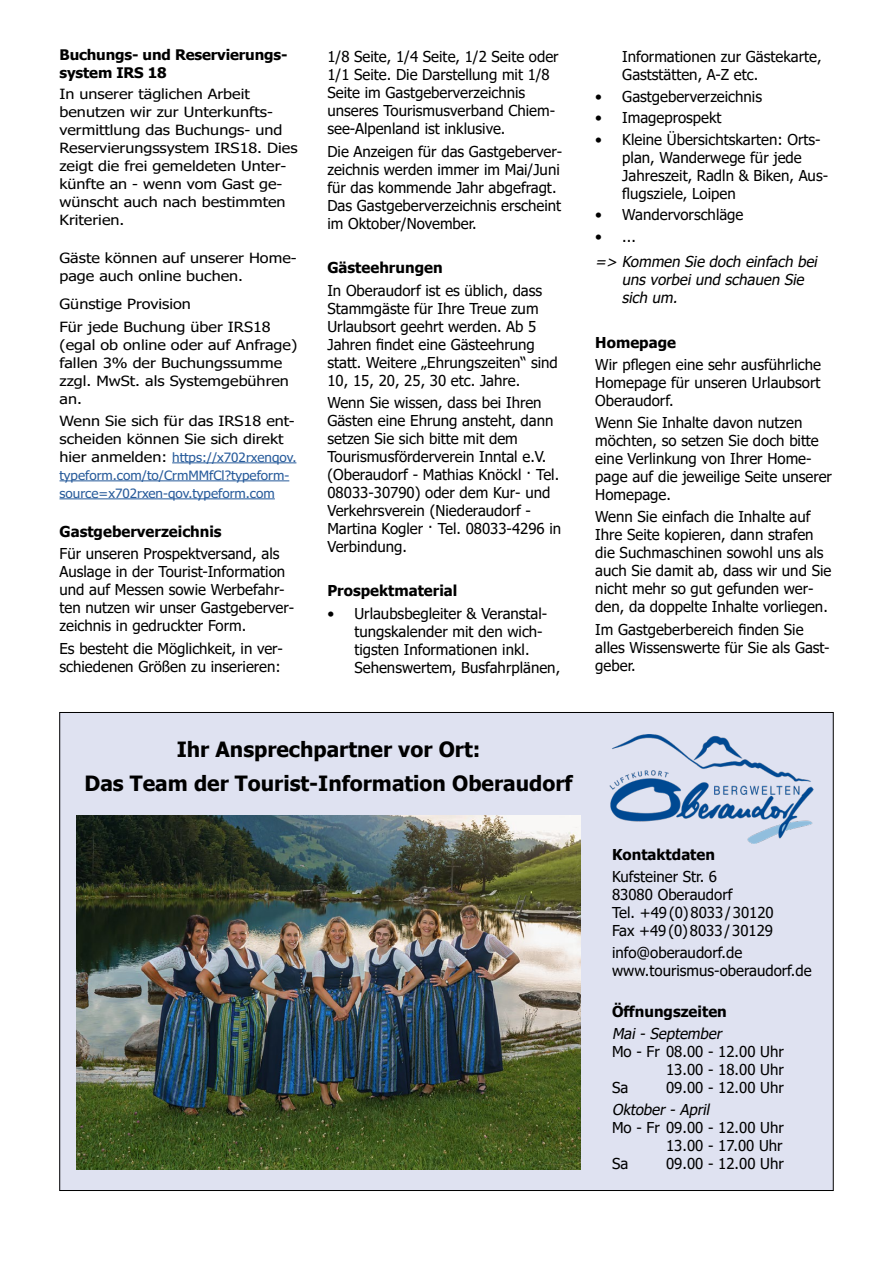
<style>
.page{position:relative;width:893px;height:1263px;background:#fff}
.page>*{position:absolute;margin:0;border:0;box-sizing:border-box;transform-origin:0 0}
.t1{font:700 21px/33.8px "Tahoma";color:#000;text-align:center}
.t2{font:15px/18px "Tahoma";color:#000}
.t3{font:700 15px "Tahoma";color:#000}
.t4{font:italic 15px/18px "Tahoma";color:#000}
.t5{font:700 14.55px/18px "Tahoma";letter-spacing:-.01em;color:#000}
.t6{font:14.1px/18px "Tahoma";color:#000;scale:1.15 1}
.t7{font:12.75px/18px "Tahoma";color:#275b9b;scale:1.06 1}
.s1{font-size:14.25px}
.s2{font-size:14.1px;color:#000}
</style>
<div class="page">
<hr style="left:172px;top:462px;width:124px;height:1px;background:#275b9b">
<hr style="left:60px;top:480px;width:229px;height:1px;background:#275b9b">
<hr style="left:60px;top:498px;width:215px;height:1px;background:#275b9b">
<div style="left:60px;top:712px;width:773px;height:478px;background:#dfe2f1"></div>
<img style="left:77px;top:815px;width:503px;height:354px">
<img style="left:609px;top:734px;width:205px;height:110px">
<p class="t5" style="left:60px;top:46px;width:229px">Buchungs- und Reservierungs&shy;system IRS 18</p>
<p class="t6" style="left:60px;top:85px;width:209px">In unserer täglichen Arbeit benutzen wir zur Unterkunfts&shy;vermittlung das Buchungs- und<br>Reservierungssystem IRS18. Dies zeigt die frei gemeldeten Unter&shy;künfte an - wenn vom Gast ge&shy;wünscht auch nach bestimmten<br>Kriterien.</p>
<p class="t6" style="left:60px;top:250px;width:208px">Gäste können auf unserer Home&shy;page auch online buchen.</p>
<p class="t6" style="left:60px;top:294px;width:185px;line-height:22.2px"><span class="s1">G</span>ünstige Provision<br>Für jede Buchung über IRS18</p>
<p class="t6" style="left:60px;top:336px;width:208px">(egal ob online oder auf Anfrage) fallen 3% der Buchungssumme zzgl. MwSt. als Systemgebühren an.</p>
<p class="t6" style="left:60px;top:412px;width:206px">Wenn Sie sich für das IRS18 ent&shy;scheiden können Sie sich direkt</p>
<p class="t7" style="left:60px;top:449px;width:225px"><span class="s2">hier anmelden:</span> https://x702rxenqov. typeform.com/to/CrmMMfCl?typeform&shy;source=x702rxen-qov.typeform.com</p>
<p class="t3" style="left:60px;top:521px;width:164px">Gastgeberverzeichnis</p>
<p class="t2" style="left:60px;top:546px;width:236px">Für unseren Prospektversand, als Auslage in der Tourist-Information und auf Messen sowie Werbefahr&shy;ten nutzen wir unser Gastgeberver&shy;zeichnis in gedruckter Form.</p>
<p class="t2" style="left:60px;top:640px;width:225px">Es besteht die Möglichkeit, in ver&shy;schiedenen Größen zu inserieren:</p>
<p class="t2" style="left:327px;top:49px;width:233px">1/8 Seite, 1/4 Seite, 1/2 Seite oder 1/1 Seite. Die Darstellung mit 1/8<br>Seite im Gastgeberverzeichnis unseres Tourismusverband Chiem&shy;see-Alpenland ist inklusive.</p>
<p class="t2" style="left:327px;top:143px;width:236px">Die Anzeigen für das Gastgeberver&shy;zeichnis werden immer im Mai/Juni für das kommende Jahr abgefragt.<br>Das Gastgeberverzeichnis erscheint im Oktober/November.</p>
<p class="t3" style="left:327px;top:257px;width:117px">Gästeehrungen</p>
<p class="t2" style="left:327px;top:282px;width:232px">In Oberaudorf ist es üblich, dass<br>Stammgäste für Ihre Treue zum<br>Urlaubsort geehrt werden. Ab 5<br>Jahren findet eine Gästeehrung statt. Weitere „Ehrungszeiten“ sind<br>10, 15, 20, 25, 30 etc. Jahre.</p>
<p class="t2" style="left:327px;top:394px;width:235px">Wenn Sie wissen, dass bei Ihren<br>Gästen eine Ehrung ansteht, dann setzen Sie sich bitte mit dem<br>Tourismusförderverein Inntal e.V. (Oberaudorf - Mathias Knöckl · Tel.<br>08033-30790) oder dem Kur- und<br>Verkehrsverein (Niederaudorf -<br>Martina Kogler · Tel. 08033-4296 in<br>Verbindung.</p>
<p class="t3" style="left:327px;top:580px;width:131px">Prospektmaterial</p>
<p class="t2" style="left:354px;top:605px;width:207px;text-indent:-27px">• Urlaubsbegleiter &amp; Veranstal&shy;tungskalender mit den wich&shy;tigsten Informationen inkl.<br>Sehenswertem, Busfahrplänen,</p>
<p class="t2" style="left:622px;top:49px;width:201px">Informationen zur Gästekarte,<br>Gaststätten, A-Z etc.</p>
<p class="t2" style="left:595px;top:88px;width:168px">• Gastgeberverzeichnis</p>
<p class="t2" style="left:595px;top:110px;width:128px">• Imageprospekt</p>
<p class="t2" style="left:622px;top:131px;width:207px;text-indent:-27px">• Kleine Übersichtskarten: Orts&shy;plan, Wanderwege für jede<br>Jahreszeit, Radln &amp; Biken, Aus&shy;flugsziele, Loipen</p>
<p class="t2" style="left:595px;top:206px;width:150px">• Wandervorschläge</p>
<p class="t2" style="left:595px;top:228px;width:42px">• ...</p>
<p class="t4" style="left:622px;top:254px;width:201px;text-indent:-27px">=&gt; Kommen Sie doch einfach bei unsvorbeiund schauen Sie sich um.</p>
<p class="t3" style="left:595px;top:332px;width:82px">Homepage</p>
<p class="t2" style="left:595px;top:356px;width:227px;text-align:justify">Wir pflegen eine sehr ausführliche Homepage für unseren Urlaubsort Oberaudorf.</p>
<p class="t2" style="left:595px;top:415px;width:238px">Wenn Sie Inhalte davon nutzen möchten, so setzen Sie doch bitte eine Verlinkung von Ihrer Home&shy;page auf die jeweilige Seite unserer<br>Homepage.</p>
<p class="t2" style="left:595px;top:509px;width:238px">Wenn Sie einfach die Inhalte auf Ihre Seite kopieren, dann strafen die Suchmaschinen sowohl uns als auch Sie damit ab, dass wir und Sie nicht mehr so gut gefunden wer&shy;den, da doppelte Inhalte vorliegen.</p>
<p class="t2" style="left:595px;top:621px;width:236px">Im Gastgeberbereich finden Sie alles Wissenswerte für Sie als Gast&shy;geber.</p>
<h1 class="t1" style="left:84px;top:733px;width:490px">Ihr Ansprechpartner vor Ort:<br>Das Team der Tourist-Information Oberaudorf</h1>
<p class="t3" style="left:612px;top:844px;width:104px">Kontaktdaten</p>
<p class="t2" style="left:612px;top:868px;width:163px">Kufsteiner Str. 6<br>83080 Oberaudorf<br>Tel. +49(0)8033/30120<br>Fax +49(0)8033/30129</p>
<p class="t2" style="left:612px;top:945px;width:201px">info@oberaudorf.de www.tourismus-oberaudorf.de</p>
<p class="t3" style="left:612px;top:1000px;width:116px">Öffnungszeiten</p>
<p class="t4" style="left:612px;top:1025px;width:115px">Mai-September</p>
<p class="t2" style="left:612px;top:1043px;width:173px">Mo - Fr 08.00 - 12.00 Uhr</p>
<p class="t2" style="left:666px;top:1061px;width:119px">13.00 - 18.00 Uhr</p>
<p class="t2" style="left:612px;top:1079px;width:18px">Sa</p>
<p class="t2" style="left:666px;top:1079px;width:119px">09.00 - 12.00 Uhr</p>
<p class="t4" style="left:612px;top:1101px;width:103px">Oktober-April</p>
<p class="t2" style="left:612px;top:1119px;width:173px">Mo - Fr 09.00 - 12.00 Uhr</p>
<p class="t2" style="left:666px;top:1137px;width:118px">13.00 - 17.00 Uhr</p>
<p class="t2" style="left:612px;top:1155px;width:18px">Sa</p>
<p class="t2" style="left:666px;top:1155px;width:119px">09.00 - 12.00 Uhr</p>
</div>
